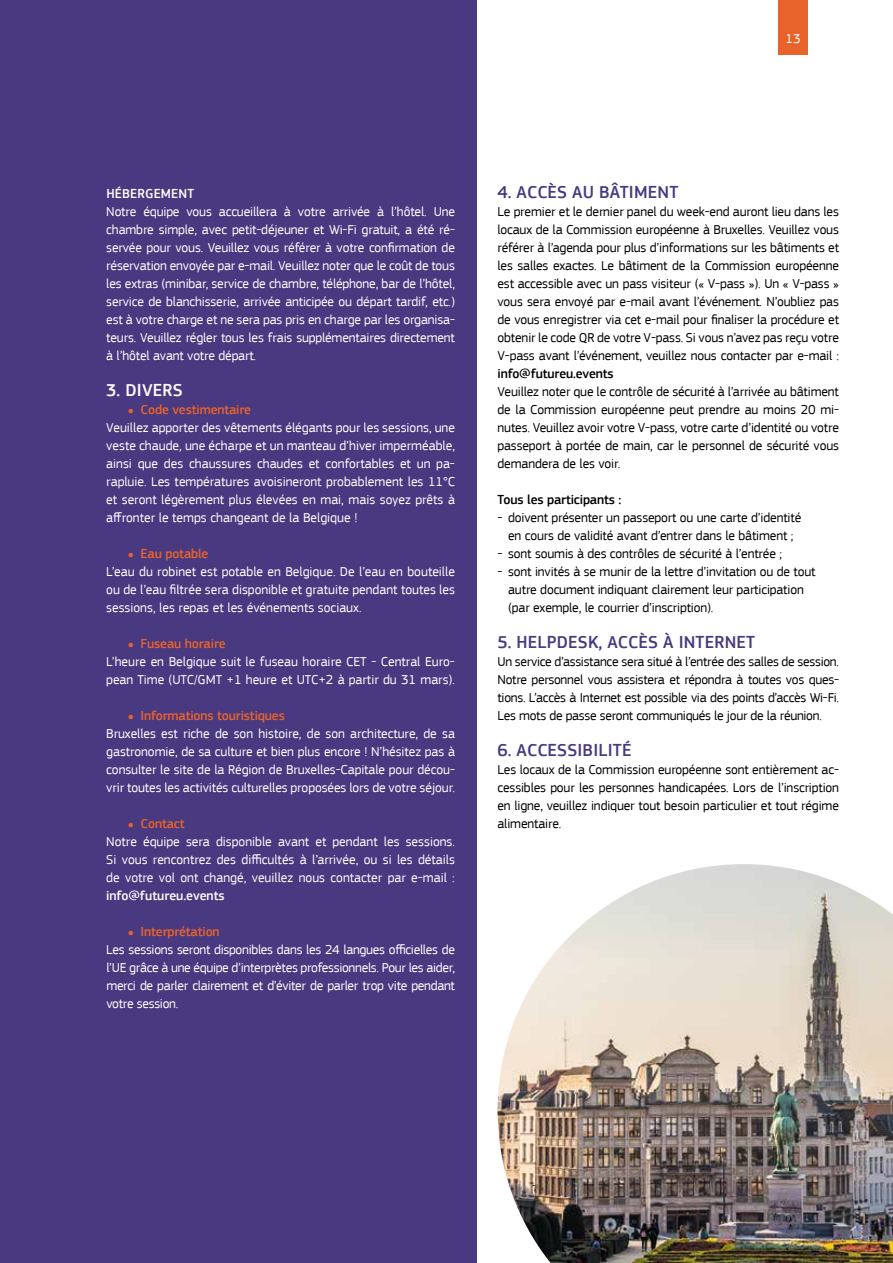
<style>
.page{position:relative;width:893px;height:1263px;background:#fff}
.page>*{position:absolute;margin:0;border:0;box-sizing:border-box;transform-origin:0 0}
.t1{font:500 18px "EC Square Sans Pro";letter-spacing:.01em;color:#493980}
.t2{font:500 18px "EC Square Sans Pro";letter-spacing:.01em;color:#fff}
.t3{font:13.5px/18px "EC Square Sans Pro";color:#fff}
.t4{font:13.5px/18px "EC Square Sans Pro";letter-spacing:-.01em;color:#000;text-align:justify}
.t5{font:13.5px/18px "EC Square Sans Pro";letter-spacing:-.02em;color:#fff}
.t6{font:500 13.5px "EC Square Sans Pro";letter-spacing:-.01em;color:#000}
.t7{font:500 13.5px "EC Square Sans Pro";color:#fff}
.s1{font-size:24px;color:#e8632c}
.s2{font-weight:500;color:#e8632c}
</style>
<div class="page">
<div style="left:0;top:0;width:476px;height:1263px;background:#493980"></div>
<div style="left:778px;top:0;width:30px;height:54px;background:#e8632c"></div>
<img style="left:497px;top:864px;width:396px;height:399px">
<p class="t3" style="left:785px;top:29px;width:17px">13</p>
<p class="t7" style="left:106px;top:186px;width:89px">HÉBERGEMENT</p>
<p class="t3" style="left:106px;top:203px;width:350px;text-align:justify">Notre équipe vous accueillera à votre arrivée à l’hôtel. Une chambre simple, avec petit-déjeuner et Wi-Fi gratuit, a été ré&shy;servée pour vous. Veuillez vous référer à votre confirmation de réservation envoyée par e-mail. Veuillez noter que le coût de tous les extras (minibar, service de chambre, téléphone, bar de l’hôtel, service de blanchisserie, arrivée anticipée ou départ tardif, etc.) est à votre charge et ne sera pas pris en charge par les organisa&shy;teurs. Veuillez régler tous les frais supplémentaires directement à l’hôtel avant votre départ.</p>
<h1 class="t2" style="left:106px;top:380px;width:78px">3. DIVERS</h1>
<p class="t3" style="left:106px;top:401px;width:350px;text-indent:21px"><span class="s1">•</span> <span class="s2">Code vestimentaire<br></span>Veuillez apporter des vêtements élégants pour les sessions, une veste chaude, une écharpe et un manteau d’hiver imperméable, ainsi que des chaussures chaudes et confortables et un pa&shy;rapluie. Les températures avoisineront probablement les 11°C et seront légèrement plus élevées en mai, mais soyez prêts à affronter le temps changeant de la Belgique !</p>
<p class="t3" style="left:106px;top:545px;width:350px;text-indent:21px"><span class="s1">•</span> <span class="s2">Eau potable<br></span>L’eau du robinet est potable en Belgique. De l’eau en bouteille ou de l’eau filtrée sera disponible et gratuite pendant toutes les sessions, les repas et les événements sociaux.</p>
<p class="t3" style="left:106px;top:635px;width:350px;text-indent:21px"><span class="s1">•</span> <span class="s2">Fuseau horaire<br></span>L’heure en Belgique suit le fuseau horaire CET - Central Euro&shy;pean Time (UTC/GMT +1 heure et UTC+2 à partir du 31 mars).</p>
<p class="t3" style="left:106px;top:707px;width:350px;text-indent:21px"><span class="s1">•</span> <span class="s2">Informations touristiques<br></span>Bruxelles est riche de son histoire, de son architecture, de sa gastronomie, de sa culture et bien plus encore ! N’hésitez pas à consulter le site de la Région de Bruxelles-Capitale pour décou&shy;vrir toutes les activités culturelles proposées lors de votre séjour.</p>
<p class="t3" style="left:106px;top:815px;width:350px;text-indent:21px"><span class="s1">•</span> <span class="s2">Contact<br></span>Notre équipe sera disponible avant et pendant les sessions.<br>Si vous rencontrez des difficultés à l’arrivée, ou si les détails de votre vol ont changé, veuillez nous contacter par e-mail :</p>
<p class="t7" style="left:106px;top:888px;width:120px">info@futureu.events</p>
<p class="t5" style="left:106px;top:923px;width:350px;text-indent:21px"><span class="s1">•</span> <span class="s2">Interprétation<br></span>Les sessions seront disponibles dans les 24 langues officielles de l’UE grâce à une équipe d’interprètes professionnels. Pour les aider, merci de parler clairement et d’éviter de parler trop vite pendant votre session.</p>
<h1 class="t1" style="left:497px;top:182px;width:182px">4. ACCÈS AU BÂTIMENT</h1>
<p class="t4" style="left:497px;top:203px;width:343px">Le premier et le dernier panel du week-end auront lieu dans les locaux de la Commission européenne à Bruxelles. Veuillez vous référer à l’agenda pour plus d’informations sur les bâtiments et les salles exactes. Le bâtiment de la Commission européenne est accessible avec un pass visiteur (« V-pass »). Un « V-pass » vous sera envoyé par e-mail avant l’événement. N’oubliez pas de vous enregistrer via cet e-mail pour finaliser la procédure et obtenir le code QR de votre V-pass. Si vous n’avez pas reçu votre V-pass avant l’événement, veuillez nous contacter par e-mail :</p>
<p class="t6" style="left:498px;top:366px;width:118px">info@futureu.events</p>
<p class="t4" style="left:498px;top:383px;width:343px">Veuillez noter que le contrôle de sécurité à l’arrivée au bâtiment de la Commission européenne peut prendre au moins 20 mi&shy;nutes. Veuillez avoir votre V-pass, votre carte d’identité ou votre passeport à portée de main, car le personnel de sécurité vous demandera de les voir.</p>
<p class="t6" style="left:498px;top:492px;width:125px">Tous les participants :</p>
<p class="t4" style="left:498px;top:509px;width:305px;text-align:center">- doivent présenter un passeport ou une carte d’identité en cours de validité avant d’entrer dans le bâtiment ;</p>
<p class="t4" style="left:498px;top:545px;width:286px">- sont soumis à des contrôles de sécurité à l’entrée ;</p>
<p class="t4" style="left:508px;top:563px;width:309px;text-align:left;text-indent:-11px">- sont invités à se munir de la lettre d’invitation ou de tout autre document indiquant clairement leur participation (par exemple, le courrier d’inscription).</p>
<h1 class="t1" style="left:497px;top:632px;width:259px">5. HELPDESK, ACCÈS À INTERNET</h1>
<p class="t4" style="left:497px;top:653px;width:343px">Un service d’assistance sera situé à l’entrée des salles de session.<br>Notre personnel vous assistera et répondra à toutes vos ques&shy;tions. L’accès à Internet est possible via des points d’accès Wi-Fi.<br>Les mots de passe seront communiqués le jour de la réunion.</p>
<h1 class="t1" style="left:497px;top:740px;width:135px">6. ACCESSIBILITÉ</h1>
<p class="t4" style="left:497px;top:761px;width:343px">Les locaux de la Commission européenne sont entièrement ac&shy;cessibles pour les personnes handicapées. Lors de l’inscription en ligne, veuillez indiquer tout besoin particulier et tout régime alimentaire.</p>
</div>
